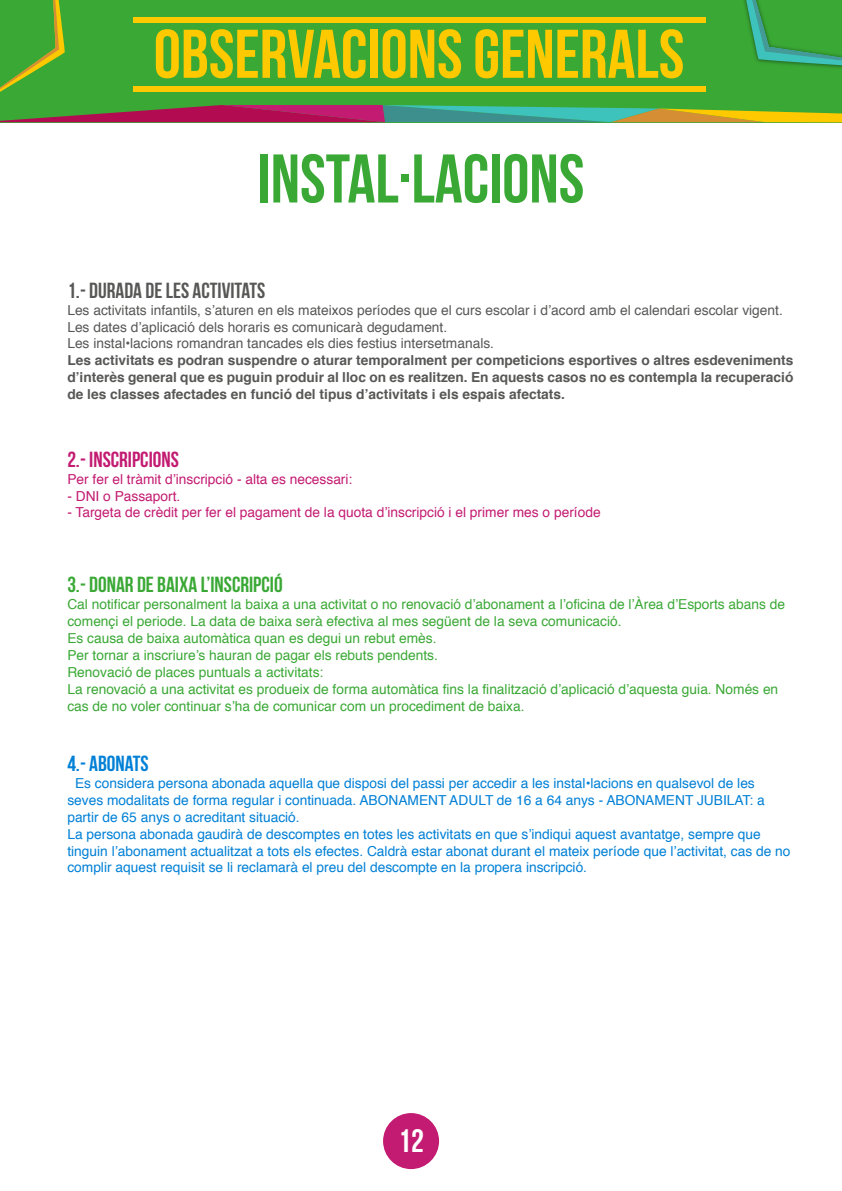
<style>
.page{position:relative;width:842px;height:1191px;background:#fff}
.page>*{position:absolute;margin:0;border:0;box-sizing:border-box;transform-origin:0 0}
.t1{font:700 68.6px "Bebas Neue";color:#ffc900}
.t2{font:700 68.6px "Bebas Neue";color:#3aa835}
.t3{font:700 32.4px "Bebas Neue";color:#fff}
.t4{font:700 21.8px "Bebas Neue";color:#3aa835}
.t5{font:700 21.8px "Bebas Neue";color:#575756}
.t6{font:700 21.8px "Bebas Neue";color:#c31b72}
.t7{font:700 21.8px "Bebas Neue";color:#0080d6}
.t8{font:13.8px/16.8px "Helvetica";color:#0080d6}
.t9{font:13.8px/16.8px "Helvetica";color:#3aa835}
.t10{font:700 13.8px/16.8px "Helvetica";color:#575756;text-align:justify}
.t11{font:13.8px/16.8px "Helvetica";color:#575756}
.t12{font:13.8px "Helvetica";color:#c31b72}
</style>
<div class="page">
<div style="left:383px;top:1113px;width:56px;height:56px;background:#c31b72;border-radius:50%"></div>
<svg style="left:0;top:0;width:842px;height:122px;background:#52a338"></svg>
<h1 class="t1" style="left:154px;top:16px;width:532px">OBSERVACIONS GENERALS</h1>
<h1 class="t2" style="left:258px;top:141px;width:328px">INSTAL·LACIONS</h1>
<h3 class="t5" style="left:67px;top:278px;width:200px">1.- DURADA DE LES ACTIVITATS</h3>
<p class="t11" style="left:67px;top:302px;width:717px">Les activitats infantils, s’aturen en els mateixos períodes que el curs escolar i d’acord amb el calendari escolar vigent.<br>Les dates d’aplicació dels horaris es comunicarà degudament.<br>Les instal•lacions romandran tancades els dies festius intersetmanals.</p>
<p class="t10" style="left:67px;top:352px;width:728px">Les activitats es podran suspendre o aturar temporalment per competicions esportives o altres esdeveniments d’interès general que es puguin produir al lloc on es realitzen. En aquests casos no es contempla la recuperació de les classes afectades en funció del tipus d’activitats i els espais afectats.</p>
<h3 class="t6" style="left:67px;top:447px;width:113px">2.- INSCRIPCIONS</h3>
<p class="t12" style="left:67px;top:468px;width:287px">Per fer el tràmit d’inscripció - alta es necessari:</p>
<p class="t12" style="left:67px;top:485px;width:115px">- DNI o Passaport.</p>
<p class="t12" style="left:67px;top:502px;width:535px">- Targeta de crèdit per fer el pagament de la quota d’inscripció i el primer mes o període</p>
<h3 class="t4" style="left:67px;top:573px;width:217px">3.- DONAR DE BAIXA L’INSCRIPCIÓ</h3>
<p class="t9" style="left:67px;top:596px;width:719px">Cal notificar personalment la baixa a una activitat o no renovació d’abonament a l’oficina de l’Àrea d’Esports abans de començi el periode. La data de baixa serà efectiva al mes següent de la seva comunicació.<br>Es causa de baixa automàtica quan es degui un rebut emès.<br>Per tornar a inscriure’s hauran de pagar els rebuts pendents.<br>Renovació de places puntuals a activitats:<br>La renovació a una activitat es produeix de forma automàtica fins la finalització d’aplicació d’aquesta guia. Només en cas de no voler continuar s’ha de comunicar com un procediment de baixa.</p>
<h3 class="t7" style="left:67px;top:751px;width:83px">4.- ABONATS</h3>
<p class="t8" style="left:67px;top:775px;width:725px;text-indent:8px">Es considera persona abonada aquella que disposi del passi per accedir a les instal•lacions en qualsevol de les seves modalitats de forma regular i continuada. ABONAMENT ADULT de 16 a 64 anys - ABONAMENT JUBILAT: a partir de 65 anys o acreditant situació.<br>La persona abonada gaudirà de descomptes en totes les activitats en que s’indiqui aquest avantatge, sempre que tinguin l’abonament actualitzat a tots els efectes. Caldrà estar abonat durant el mateix període que l’activitat, cas de no complir aquest requisit se li reclamarà el preu del descompte en la propera inscripció.</p>
<h2 class="t3" style="left:398px;top:1122px;width:27px">12</h2>
</div>
